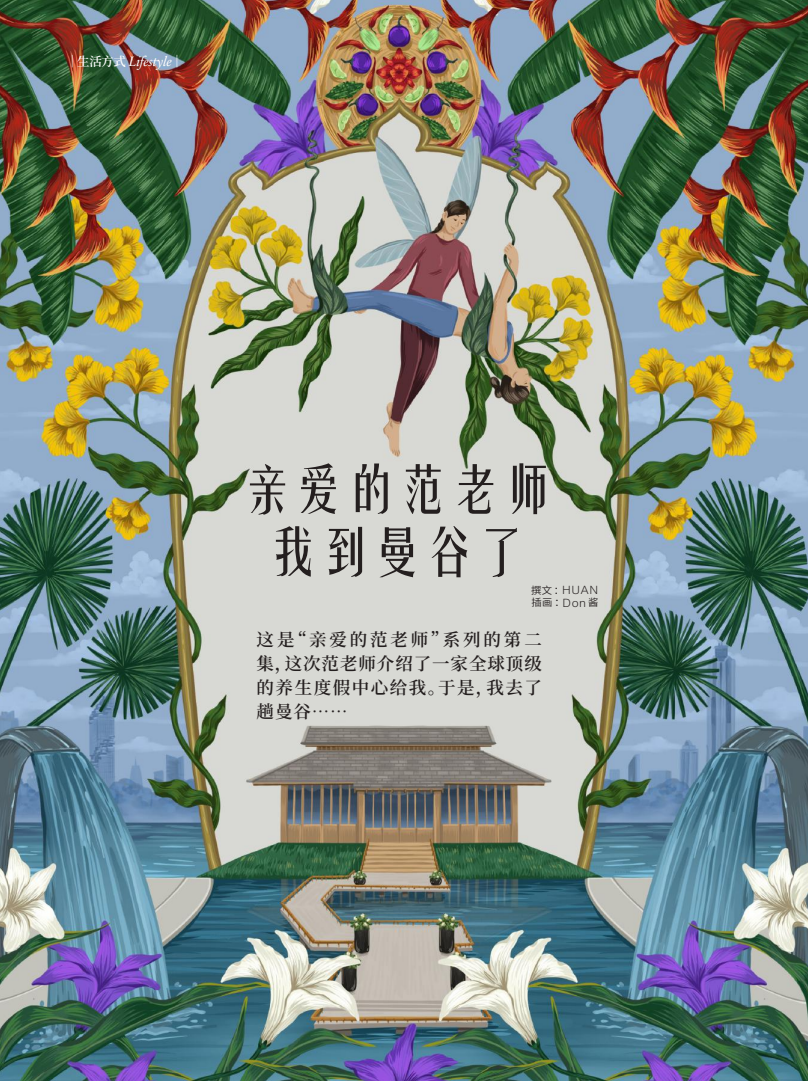
<style>
.page{position:relative;width:808px;height:1081px;background:#fff}
.page>*{position:absolute;margin:0;border:0;box-sizing:border-box;transform-origin:0 0}
.t1{font:52.5px/62.5px "FZYTK GBK1 0";letter-spacing:-.01em;color:#241f1f;text-align:center}
.t2{font:600 17.5px/23.8px "Source Han Serif SC";letter-spacing:.085em;color:#241f1f;text-align:justify}
.t3{font:italic 13.75px "Sabon Next LT Pro";letter-spacing:-.015em;color:#fff}
.t4{font:300 11.5px "Helvetica Now Text";color:#241f1f}
.t5{font:10px "Source Han Sans SC";color:#241f1f}
.s1{font-family:"Sabon Next LT Pro Display";font-style:normal;font-size:12.5px}
.s2{font-family:"Source Han Serif SC";font-weight:600;font-style:normal;font-size:12.5px}
.s3{font-family:"Source Han Sans SC";font-weight:400;font-size:10px}
.s4{font-family:"Helvetica Now Text";font-weight:300;font-size:11.5px}
</style>
<div class="page">
<img style="left:0;top:0;width:808px;height:1081px">
<p class="t3" style="left:71px;top:51px;width:109px"><span class="s1">|</span> <span class="s2">生活方式</span> Lifestyle <span class="s1">|</span></p>
<h1 class="t1" style="left:241px;top:459px;width:314px">亲爱的范老师我到曼谷了</h1>
<p class="t4" style="left:531px;top:581px;width:69px"><span class="s3">撰文：</span>HUAN</p>
<p class="t5" style="left:531px;top:597px;width:68px">插画：<span class="s4">Don</span> 酱</p>
<p class="t2" style="left:257px;top:628px;width:287px">这是“亲爱的范老师”系列的第二集，这次范老师介绍了一家全球顶级的养生度假中心给我。于是，我去了趟曼谷……</p>
</div>
